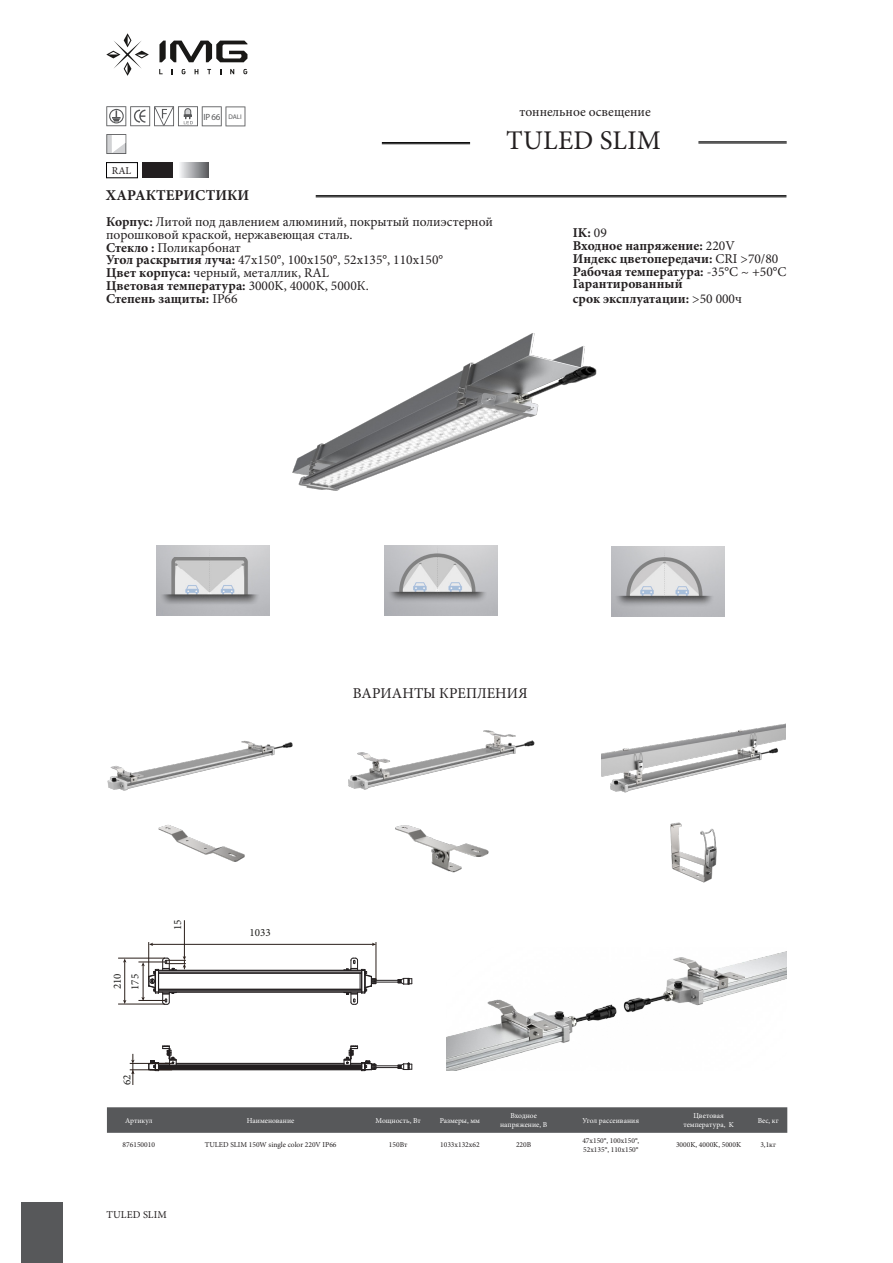
<style>
.page{position:relative;width:893px;height:1263px;background:#fff}
.page>*{position:absolute;margin:0;border:0;box-sizing:border-box;transform-origin:0 0}
.t1{font:27px "Minion Pro";letter-spacing:.01em;color:#231f20}
.t2{font:15px "Minion Pro";color:#231f20}
.t3{font:700 15px "Minion Pro";color:#231f20}
.t4{font:13.5px/12.8px "Minion Pro";color:#231f20}
.t5{font:700 13.5px/12.8px "Minion Pro";color:#231f20}
.t6{font:10.95px "Minion Pro";color:#1d1d1b}
.t7{font:10.5px "Minion Pro";letter-spacing:.01em;color:#231f20}
.t8{font:9px "Myriad Pro";color:#57585a}
.t9{font:7.5px "Minion Pro";color:#231f20}
.t10{font:7.5px/9px "Minion Pro";color:#fff;text-align:center}
.t11{font:6.75px "Myriad Pro";color:#57585a}
.s1{font-weight:700}
.s2{font-weight:400}
</style>
<div class="page">
<hr style="left:698px;top:141px;width:89px;height:1px;background:#000">
<hr style="left:698px;top:143px;width:89px;height:1px;background:#000">
<hr style="left:382px;top:142px;width:88px;height:1px;background:#000">
<hr style="left:382px;top:143px;width:88px;height:1px;background:#000">
<hr style="left:316px;top:195px;width:470px;height:1px;background:#000">
<hr style="left:316px;top:197px;width:470px;height:1px;background:#000">
<svg style="left:106px;top:33px;width:43px;height:43px"></svg>
<svg style="left:159px;top:69px;width:4px;height:5px"></svg>
<svg style="left:182px;top:69px;width:4px;height:5px"></svg>
<svg style="left:195px;top:69px;width:3px;height:5px"></svg>
<svg style="left:207px;top:69px;width:4px;height:5px"></svg>
<svg style="left:230px;top:69px;width:4px;height:5px"></svg>
<svg style="left:243px;top:69px;width:4px;height:5px"></svg>
<svg style="left:159px;top:41px;width:88px;height:21px"></svg>
<div style="left:21px;top:1202px;width:41px;height:61px;background:#57585a"></div>
<svg style="left:107px;top:1107px;width:680px;height:26px;background:#5a5b5d"></svg>
<svg style="left:106px;top:134px;width:20px;height:20px"></svg>
<svg style="left:106px;top:106px;width:139px;height:20px"></svg>
<div style="left:106px;top:162px;width:32px;height:16px;border:1px solid #000002"></div>
<img style="left:611px;top:546px;width:113px;height:70px">
<img style="left:385px;top:546px;width:113px;height:70px">
<img style="left:157px;top:545px;width:113px;height:70px">
<div style="left:142px;top:162px;width:31px;height:16px;background:#231f20"></div>
<div style="left:178px;top:162px;width:30px;height:16px;background:linear-gradient(to right,#fafbfd,#626367)"></div>
<img style="left:446px;top:951px;width:341px;height:119px">
<img style="left:395px;top:825px;width:94px;height:48px">
<img style="left:670px;top:822px;width:47px;height:61px">
<img style="left:292px;top:333px;width:305px;height:158px">
<img style="left:158px;top:825px;width:87px;height:37px">
<img style="left:107px;top:740px;width:186px;height:51px">
<img style="left:348px;top:730px;width:186px;height:60px">
<img style="left:601px;top:723px;width:184px;height:70px">
<hr style="left:152px;top:944px;width:221px;height:1px;background:#2a1f1a">
<svg style="left:372px;top:943px;width:4px;height:3px"></svg>
<hr style="left:124px;top:961px;width:1px;height:40px;background:#2a1f1a">
<hr style="left:159px;top:992px;width:203px;height:1px;background:#231f20">
<hr style="left:159px;top:991px;width:203px;height:1px;background:#231f20">
<hr style="left:159px;top:990px;width:203px;height:1px;background:#231f20">
<hr style="left:159px;top:989px;width:203px;height:1px;background:#231f20">
<hr style="left:159px;top:973px;width:203px;height:1px;background:#231f20">
<hr style="left:159px;top:972px;width:203px;height:1px;background:#231f20">
<hr style="left:159px;top:970px;width:203px;height:1px;background:#231f20">
<svg style="left:344px;top:958px;width:69px;height:47px"></svg>
<hr style="left:159px;top:1069px;width:203px;height:1px;background:#231f20">
<hr style="left:159px;top:1068px;width:203px;height:1px;background:#231f20">
<hr style="left:159px;top:1067px;width:203px;height:1px;background:#231f20">
<hr style="left:159px;top:1066px;width:203px;height:1px;background:#231f20">
<hr style="left:176px;top:1065px;width:168px;height:1px;background:#231f20">
<hr style="left:176px;top:1063px;width:168px;height:1px;background:#231f20">
<svg style="left:344px;top:1046px;width:69px;height:25px"></svg>
<svg style="left:148px;top:1046px;width:29px;height:25px"></svg>
<hr style="left:118px;top:1004px;width:47px;height:1px;background:#2a1f1a">
<hr style="left:118px;top:958px;width:47px;height:1px;background:#2a1f1a">
<hr style="left:148px;top:942px;width:1px;height:38px;background:#2a1f1a">
<hr style="left:376px;top:942px;width:1px;height:38px;background:#2a1f1a">
<svg style="left:131px;top:1054px;width:4px;height:31px"></svg>
<hr style="left:130px;top:1069px;width:42px;height:1px;background:#2a1f1a">
<hr style="left:130px;top:1063px;width:42px;height:1px;background:#2a1f1a">
<hr style="left:184px;top:920px;width:1px;height:37px;background:#2a1f1a">
<svg style="left:138px;top:956px;width:48px;height:49px"></svg>
<p class="t7" style="left:112px;top:163px;width:21px">RAL</p>
<p class="t8" style="left:203px;top:111px;width:19px">IP66</p>
<p class="t11" style="left:228px;top:112px;width:15px">DALI</p>
<p class="t3" style="left:106px;top:185px;width:145px">ХАРАКТЕРИСТИКИ</p>
<p class="t4" style="left:106px;top:216px;width:388px"><span class="s1">Корпус:</span> Литой под давлением алюминий, покрытый полиэстерной порошковой краской, нержавеющая сталь.</p>
<p class="t4" style="left:106px;top:241px;width:339px"><span class="s1">Стекло :</span> Поликарбонат<br><span class="s1">Угол раскрытия луча:</span> 47x150°, 100x150°, 52x135°, 110x150°</p>
<p class="t4" style="left:106px;top:267px;width:264px"><span class="s1">Цвет корпуса:</span> черный, металлик, RAL<br><span class="s1">Цветовая температура:</span> 3000K, 4000K, 5000К.</p>
<p class="t5" style="left:106px;top:292px;width:133px">Степень защиты: <span class="s2">IP66</span></p>
<p class="t4" style="left:520px;top:106px;width:133px">тоннельное освещение</p>
<p class="t1" style="left:506px;top:123px;width:156px">TULED SLIM</p>
<p class="t5" style="left:573px;top:226px;width:207px">IK: <span class="s2">09<br></span>Входное напряжение: <span class="s2">220V<br></span>Индекс цветопередачи: <span class="s2">CRI &gt;70/80</span></p>
<p class="t5" style="left:573px;top:265px;width:215px">Рабочая температура: <span class="s2">-35°C ~ +50°C</span></p>
<p class="t5" style="left:573px;top:277px;width:171px;line-height:14.4px">Гарантированный<br>срок эксплуатации: <span class="s2">&gt;50 000ч</span></p>
<p class="t2" style="left:353px;top:683px;width:176px">ВАРИАНТЫ КРЕПЛЕНИЯ</p>
<p class="t6" style="left:110px;top:989px;width:17px;rotate:-90deg">210</p>
<p class="t6" style="left:128px;top:990px;width:17px;rotate:-90deg">175</p>
<p class="t6" style="left:120px;top:1085px;width:12px;rotate:-90deg">62</p>
<p class="t6" style="left:170px;top:930px;width:12px;rotate:-90deg">15</p>
<p class="t6" style="left:249px;top:925px;width:23px">1033</p>
<p class="t10" style="left:125px;top:1116px;width:29px">Артикул</p>
<p class="t10" style="left:247px;top:1116px;width:49px">Наименование</p>
<p class="t10" style="left:376px;top:1116px;width:47px">Мощность, Вт</p>
<p class="t10" style="left:440px;top:1116px;width:42px">Размеры, мм</p>
<p class="t10" style="left:500px;top:1111px;width:48px">Входное напряжение, В</p>
<p class="t10" style="left:583px;top:1116px;width:58px">Угол рассеивания</p>
<p class="t10" style="left:683px;top:1111px;width:52px">Цветовая температура, K</p>
<p class="t10" style="left:758px;top:1116px;width:22px">Вес, кг</p>
<p class="t9" style="left:123px;top:1139px;width:34px">876150010</p>
<p class="t9" style="left:205px;top:1139px;width:133px">TULED SLIM 150W single color 220V IP66</p>
<p class="t9" style="left:389px;top:1139px;width:20px">150Вт</p>
<p class="t9" style="left:440px;top:1139px;width:41px">1033x132x62</p>
<p class="t9" style="left:516px;top:1139px;width:17px">220В</p>
<p class="t9" style="left:582px;top:1135px;width:58px">47x150°, 100x150°,</p>
<p class="t9" style="left:583px;top:1144px;width:57px">52x135°, 110x150°</p>
<p class="t9" style="left:676px;top:1139px;width:67px">3000K, 4000K, 5000K</p>
<p class="t9" style="left:760px;top:1139px;width:17px">3,1кг</p>
<p class="t7" style="left:107px;top:1208px;width:62px">TULED SLIM</p>
</div>
